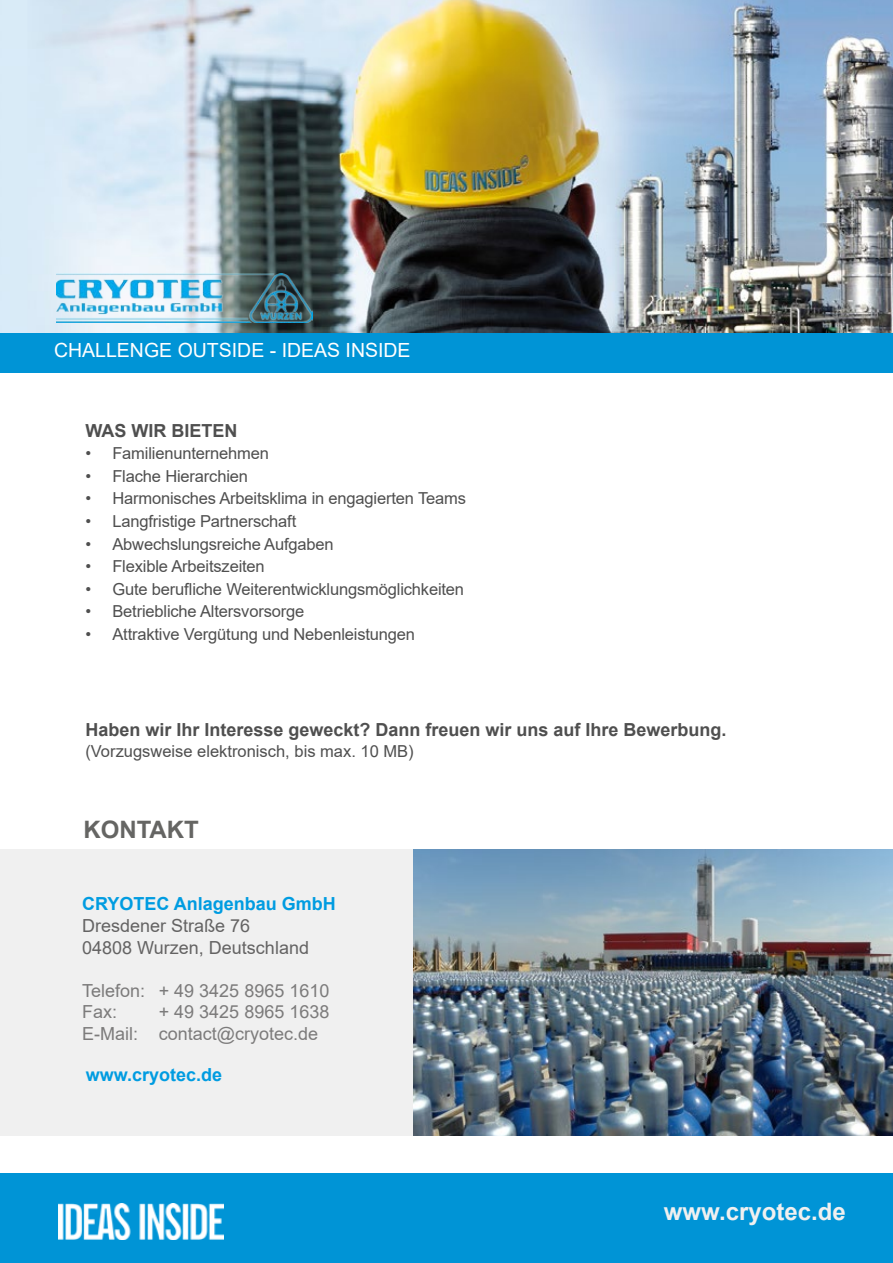
<style>
.page{position:relative;width:893px;height:1263px;background:#fff}
.page>*{position:absolute;margin:0;border:0;box-sizing:border-box;transform-origin:0 0}
.t1{font:700 24px "Arial";color:#f0f0f0}
.t2{font:700 24px "Arial";color:#656563}
.t3{font:19.5px "Arial";color:#fff}
.t4{font:700 18px "Arial";color:#4f4f4f}
.t5{font:18px/21.6px "Arial";color:#7c7b7b}
.t6{font:18px/21.6px "Arial";color:#646363}
.t7{font:700 18px "Arial";color:#009ce1}
.t8{font:16.5px "Arial";letter-spacing:-.01em;color:#4f4f4f}
</style>
<div class="page">
<div style="left:0;top:327px;width:893px;height:46px;background:#0094d6"></div>
<div style="left:0;top:849px;width:893px;height:287px;background:#f0f0f0"></div>
<img style="left:413px;top:850px;width:480px;height:286px">
<img style="left:0;top:0;width:893px;height:333px">
<div style="left:0;top:1173px;width:893px;height:90px;background:#0094d6"></div>
<img style="left:59px;top:1203px;width:165px;height:36px">
<img style="left:56px;top:274px;width:257px;height:48px">
<p class="t3" style="left:54px;top:337px;width:358px">CHALLENGE OUTSIDE - IDEAS INSIDE</p>
<p class="t4" style="left:85px;top:418px;width:154px">WAS WIR BIETEN</p>
<p class="t8" style="left:85px;top:442px;width:185px">• Familienunternehmen</p>
<p class="t8" style="left:85px;top:465px;width:164px">• Flache Hierarchien</p>
<p class="t8" style="left:85px;top:487px;width:382px">• Harmonisches Arbeitsklima in engagierten Teams</p>
<p class="t8" style="left:85px;top:510px;width:212px">• Langfristige Partnerschaft</p>
<p class="t8" style="left:85px;top:532px;width:250px">• Abwechslungsreiche Aufgaben</p>
<p class="t8" style="left:85px;top:555px;width:181px">• Flexible Arbeitszeiten</p>
<p class="t8" style="left:85px;top:577px;width:380px">• Gute berufliche Weiterentwicklungsmöglichkeiten</p>
<p class="t8" style="left:85px;top:600px;width:220px">• Betriebliche Altersvorsorge</p>
<p class="t8" style="left:85px;top:622px;width:331px">• Attraktive Vergütung und Nebenleistungen</p>
<p class="t4" style="left:85px;top:717px;width:643px">Haben wir Ihr Interesse geweckt? Dann freuen wir uns auf Ihre Bewerbung.</p>
<p class="t8" style="left:85px;top:740px;width:330px">(Vorzugsweise elektronisch, bis max. 10 MB)</p>
<h1 class="t2" style="left:83px;top:813px;width:117px">KONTAKT</h1>
<p class="t7" style="left:82px;top:891px;width:255px">CRYOTEC Anlagenbau GmbH</p>
<p class="t6" style="left:82px;top:915px;width:228px">Dresdener Straße 76<br>04808 Wurzen, Deutschland</p>
<p class="t5" style="left:82px;top:979px;width:249px">Telefon: + 49 3425 8965 1610<br>Fax:</p>
<p class="t5" style="left:82px;top:1001px;width:249px;text-indent:77px">+ 49 3425 8965 1638<br>E-Mail: contact@cryotec.de</p>
<p class="t7" style="left:86px;top:1062px;width:138px">www.cryotec.de</p>
<h1 class="t1" style="left:664px;top:1195px;width:183px">www.cryotec.de</h1>
</div>
